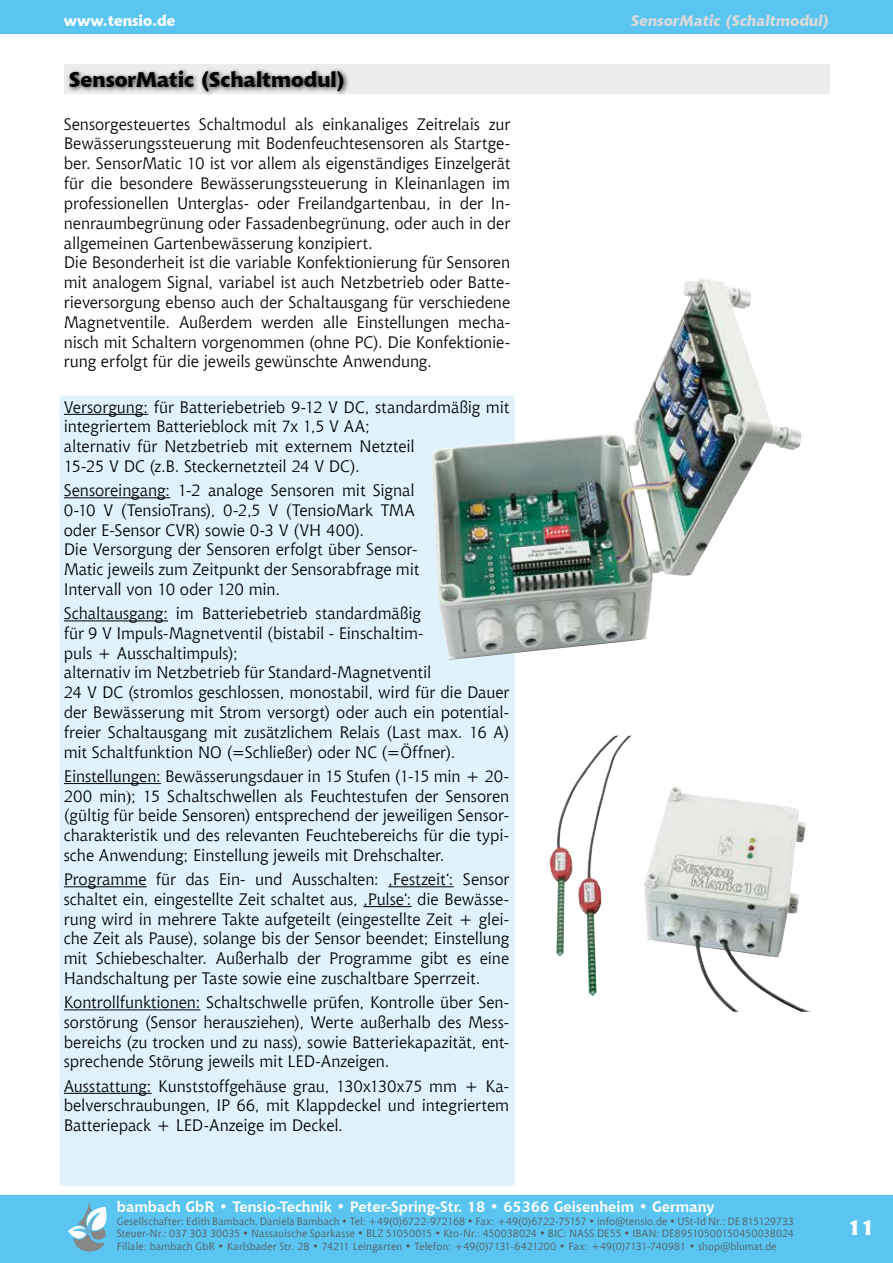
<style>
.page{position:relative;width:893px;height:1263px;background:#fff}
.page>*{position:absolute;margin:0;border:0;box-sizing:border-box;transform-origin:0 0}
.t1{font:800 21px "Chianti BT";letter-spacing:-.005em;color:#000}
.t2{font:800 21px "Chianti BT";color:#fff}
.t3{font:16.5px/19.8px "Chianti BT";letter-spacing:-.005em;color:#000}
.t4{font:700 15px "Chianti BT";color:#fff}
.t5{font:italic 800 15px "Chianti BT";color:#dadada}
.t6{font:800 15px "Chianti BT";color:#fff}
.t7{font:10.5px/12.6px "Chianti BT";color:#565656;text-align:justify}
</style>
<div class="page">
<div style="left:0;top:0;width:893px;height:34px;background:#5bc5f2"></div>
<div style="left:0;top:1195px;width:893px;height:68px;background:#5bc5f2"></div>
<svg style="left:68px;top:1202px;width:39px;height:49px"></svg>
<div style="left:64px;top:64px;width:766px;height:30px;background:#ececed"></div>
<div style="left:66px;top:67px;width:284px;height:30px;background:#000;opacity:.75"></div>
<div style="left:62px;top:398px;width:450px;height:786px;background:#dff2fd;border-radius:2px"></div>
<hr style="left:64px;top:414px;width:84px;height:1px;background:#000">
<hr style="left:64px;top:497px;width:106px;height:1px;background:#000">
<hr style="left:64px;top:620px;width:104px;height:1px;background:#000">
<hr style="left:64px;top:783px;width:97px;height:1px;background:#000">
<hr style="left:64px;top:886px;width:83px;height:1px;background:#000">
<hr style="left:388px;top:886px;width:66px;height:1px;background:#000">
<hr style="left:363px;top:906px;width:49px;height:1px;background:#000">
<hr style="left:64px;top:1009px;width:136px;height:1px;background:#000">
<hr style="left:64px;top:1093px;width:88px;height:1px;background:#000">
<div style="left:59px;top:395px;width:456px;height:791px;border:4px solid #dff2fd;border-radius:2px"></div>
<img style="left:431px;top:278px;width:371px;height:382px">
<img style="left:549px;top:736px;width:262px;height:276px">
<p class="t6" style="left:64px;top:11px;width:113px">www.tensio.de</p>
<p class="t1" style="left:69px;top:67px;width:278px">SensorMatic (Schaltmodul)</p>
<p class="t3" style="left:64px;top:114px;width:448px">Sensorgesteuertes Schaltmodul als einkanaliges Zeitrelais zur Bewässerungssteuerung mit Bodenfeuchtesensoren als Startge&shy;ber. SensorMatic 10 ist vor allem als eigenständiges Einzelgerät für die besondere Bewässerungssteuerung in Kleinanlagen im professionellen Unterglas- oder Freilandgartenbau, in der In&shy;nenraumbegrünung oder Fassadenbegrünung, oder auch in der allgemeinen Gartenbewässerung konzipiert.<br>Die Besonderheit ist die variable Konfektionierung für Sensoren mit analogem Signal, variabel ist auch Netzbetrieb oder Batte&shy;rieversorgung ebenso auch der Schaltausgang für verschiedene Magnetventile. Außerdem werden alle Einstellungen mecha&shy;nisch mit Schaltern vorgenommen (ohne PC). Die Konfektionie&shy;rung erfolgt für die jeweils gewünschte Anwendung.</p>
<p class="t3" style="left:64px;top:397px;width:447px">Versorgung: für Batteriebetrieb 9-12 V DC, standardmäßig mit integriertem Batterieblock mit 7x 1,5 V AA;<br>alternativ für Netzbetrieb mit externem Netzteil<br>15-25 V DC (z.B. Steckernetzteil 24 V DC).</p>
<p class="t3" style="left:64px;top:480px;width:357px">Sensoreingang: 1-2 analoge Sensoren mit Signal 0-10 V (TensioTrans), 0-2,5 V (TensioMark TMA oder E-Sensor CVR) sowie 0-3 V (VH 400).<br>Die Versorgung der Sensoren erfolgt über Sensor-Matic jeweils zum Zeitpunkt der Sensorabfrage mit Intervall von 10 oder 120 min.</p>
<p class="t3" style="left:64px;top:603px;width:447px">Schaltausgang: im Batteriebetrieb standardmäßig<br>für 9 V Impuls-Magnetventil (bistabil - Einschaltim-<br>puls + Ausschaltimpuls);<br>alternativ im Netzbetrieb für Standard-Magnetventil<br>24 V DC (stromlos geschlossen, monostabil, wird für die Dauer der Bewässerung mit Strom versorgt) oder auch ein potential&shy;freier Schaltausgang mit zusätzlichem Relais (Last max. 16 A) mit Schaltfunktion NO (=Schließer) oder NC (=Öffner).</p>
<p class="t3" style="left:64px;top:766px;width:447px;text-align:justify">Einstellungen: Bewässerungsdauer in 15 Stufen (1-15 min + 20- 200 min ; 15 Schaltschwellen als Feuchtestufen der Sensoren (gültig für beide Sensoren) entsprechend der jeweiligen Sensor&shy;charakteristik und des relevanten Feuchtebereichs für die typi&shy;sche Anwendung; Einstellung jeweils mit Drehschalter.</p>
<p class="t3" style="left:64px;top:869px;width:447px;text-align:justify">Programme für das Ein- und Ausschalten: ‚Festzeit‘: Sensor schaltet ein, eingestellte Zeit schaltet aus, ‚Pulse‘: die Bewässe&shy;rung wird in mehrere Takte aufgeteilt (eingestellte Zeit + glei&shy;che Zeit als Pause), solange bis der Sensor beendet; Einstellung mit Schiebeschalter. Außerhalb der Programme gibt es eine Handschaltung per Taste sowie eine zuschaltbare Sperrzeit.</p>
<p class="t3" style="left:64px;top:992px;width:447px;text-align:justify">Kontrollfunktionen: Schaltschwelle prüfen, Kontrolle über Sen&shy;sorstörung (Sensor herausziehen), Werte außerhalb des Mess&shy;bereichs (zu trocken und zu nass), sowie Batteriekapazität, ent&shy;sprechende Störung jeweils mit LED-Anzeigen.</p>
<p class="t3" style="left:64px;top:1076px;width:447px;text-align:justify">Ausstattung: Kunststoffgehäuse grau, 130x130x75 mm + Ka&shy;belverschraubungen, IP 66, mit Klappdeckel und integriertem Batteriepack + LED-Anzeige im Deckel.</p>
<p class="t5" style="left:631px;top:11px;width:200px">SensorMatic (Schaltmodul)</p>
<p class="t4" style="left:117px;top:1198px;width:599px">bambach GbR • Tensio-Technik • Peter-Spring-Str. 18 • 65366 Geisenheim • Germany</p>
<p class="t7" style="left:117px;top:1215px;width:679px">Gesellschafter: Edith Bambach, Daniela Bambach • Tel: +49(0)6722-972168 • Fax: +49(0)6722-75157 • info@tensio.de • USt-Id Nr.: DE 815129733<br>Steuer-Nr.: 037 303 30035 • Nassauische Sparkasse • BLZ 51050015 • Kto-Nr.: 450038024 • BIC: NASS DE55 • IBAN: DE89510500150450038024<br>Filiale: bambach GbR • Karlsbader Str. 28 • 74211 Leingarten • Telefon: +49(0)7131-6421200 • Fax: +49(0)7131-740981 • shop@blumat.de</p>
<p class="t2" style="left:848px;top:1215px;width:28px">11</p>
</div>
